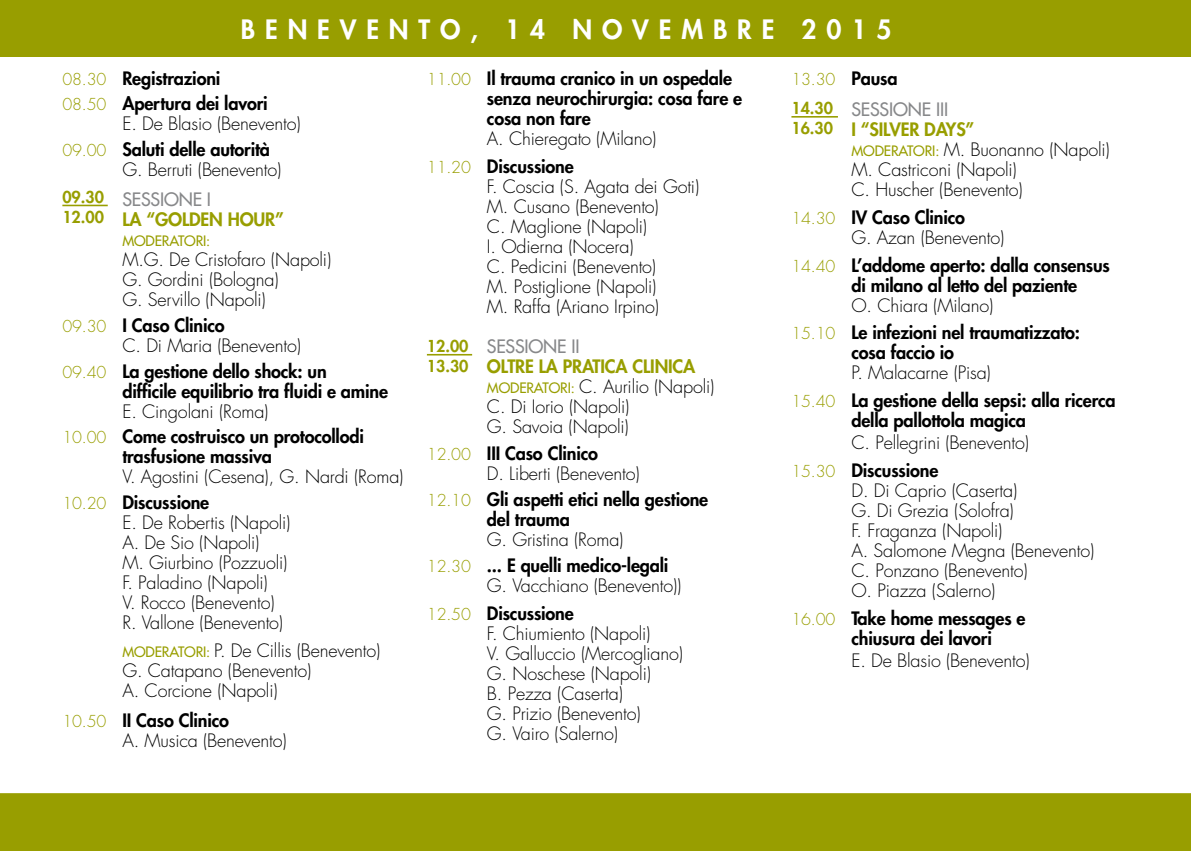
<style>
.page{position:relative;width:1191px;height:851px;background:#fff}
.page>*{position:absolute;margin:0;border:0;box-sizing:border-box;transform-origin:0 0}
.t1{font:800 26px "Futura";letter-spacing:.38em;color:#fff}
.t2{font:300 18px/20px "Futura";letter-spacing:-.01em;color:#000}
.t3{font:800 18px/20px "Futura";letter-spacing:-.01em;color:#000}
.t4{font:18px "Futura";letter-spacing:-.01em;color:#87888a}
.t5{font:800 18px "Futura";letter-spacing:-.01em;color:#989e00}
.t6{font:800 16px/20px "Futura";color:#989e00}
.t7{font:300 16px/29.6px "Futura";color:#989e00}
.t8{font:14px "Futura";letter-spacing:-.01em;color:#989e00}
.s1{font-weight:300;font-size:16px;color:#989e00}
.s2{font-size:16px;color:#989e00}
.s3{font-weight:800}
.s4{font-weight:800;font-size:18px;color:#000}
.s5{font-weight:800;color:#989e00}
.s6{font-weight:400;font-size:14px;color:#989e00}
.s7{font-weight:300}
</style>
<div class="page">
<div style="left:0;top:793px;width:1191px;height:57px;background:#989e00"></div>
<div style="left:0;top:0;width:1191px;height:57px;background:#989e00"></div>
<hr style="left:62px;top:205px;width:46px;height:1px;background:#989e00">
<hr style="left:427px;top:354px;width:45px;height:1px;background:#989e00">
<hr style="left:791px;top:116px;width:47px;height:2px;background:#989e00">
<h1 class="t1" style="left:241px;top:12px;width:652px">BENEVENTO, 14 NOVEMBRE 2015</h1>
<p class="t3" style="left:62px;top:65px;width:207px;line-height:25.6px"><span class="s1">08.30</span> Registrazioni<br><span class="s1">08.50</span> Apertura dei lavori</p>
<p class="t2" style="left:62px;top:111px;width:240px;line-height:25.6px;text-indent:60px">E. De Blasio (Benevento)<br><span class="s2">09.00</span> <span class="s3">Saluti delle autorità</span></p>
<p class="t2" style="left:122px;top:160px;width:161px">G. Berruti (Benevento)</p>
<p class="t6" style="left:62px;top:187px;width:43px">09.30<br>12.00</p>
<p class="t4" style="left:122px;top:188px;width:90px">SESSIONE I</p>
<p class="t3" style="left:487px;top:68px;width:257px;text-indent:-60px"><span class="s1">11.00</span> Il trauma cranico in un ospedale senza neurochirurgia: cosa fare e cosa non fare</p>
<p class="t2" style="left:427px;top:125px;width:231px;line-height:27.6px;text-indent:60px">A. Chieregato (Milano)<br><span class="s2">11.20</span> <span class="s3">Discussione</span></p>
<p class="t2" style="left:487px;top:176px;width:214px">F. Coscia (S. Agata dei Goti)<br>M. Cusano (Benevento)<br>C. Maglione (Napoli)<br>I. Odierna (Nocera)<br>C. Pedicini (Benevento)<br>M. Postiglione (Napoli)<br>M. Raffa (Ariano Irpino)</p>
<p class="t6" style="left:427px;top:336px;width:43px">12.00<br>13.30</p>
<p class="t4" style="left:487px;top:334px;width:94px">SESSIONE II</p>
<p class="t7" style="left:791px;top:64px;width:108px">13.30 <span class="s4">Pausa<br></span><span class="s3">14.30</span></p>
<p class="t6" style="left:791px;top:118px;width:43px">16.30</p>
<p class="t4" style="left:851px;top:98px;width:98px">SESSIONE III</p>
<p class="t2" style="left:851px;top:120px;width:260px"><span class="s5">I “SILVER DAYS”<br></span><span class="s6">MODERATORI:</span> M. Buonanno (Napoli)<br>M. Castriconi (Napoli)<br>C. Huscher (Benevento)</p>
<p class="t2" style="left:851px;top:207px;width:154px;text-indent:-60px"><span class="s2">14.30</span> <span class="s3">IV Caso Clinico<br></span>G. Azan (Benevento)</p>
<p class="t3" style="left:851px;top:254px;width:260px;text-indent:-60px"><span class="s1">14.40</span> L’addome aperto: dalla consensus di milano al letto del paziente</p>
<p class="t3" style="left:791px;top:291px;width:290px;line-height:27.6px;text-indent:60px"><span class="s7">O. Chiara (Milano)<br></span><span class="s1">15.10</span> Le infezioni nel traumatizzato:</p>
<p class="t3" style="left:851px;top:342px;width:104px">cosa faccio io</p>
<p class="t3" style="left:791px;top:358px;width:326px;line-height:27.6px;text-indent:60px"><span class="s7">P. Malacarne (Pisa)<br></span><span class="s1">15.40</span> La gestione della sepsi: alla ricerca</p>
<p class="t3" style="left:851px;top:410px;width:176px">della pallottola magica</p>
<p class="t2" style="left:791px;top:429px;width:239px;line-height:27.6px;text-indent:60px">C. Pellegrini (Benevento)<br><span class="s2">15.30</span> <span class="s3">Discussione</span></p>
<p class="t2" style="left:851px;top:480px;width:244px">D. Di Caprio (Caserta)<br>G. Di Grezia (Solofra)<br>F. Fraganza (Napoli)<br>A. Salomone Megna (Benevento)<br>C. Ponzano (Benevento)<br>O. Piazza (Salerno)</p>
<p class="t3" style="left:851px;top:607px;width:176px;text-indent:-60px"><span class="s1">16.00</span> Take home messages e chiusura dei lavori</p>
<p class="t2" style="left:851px;top:650px;width:180px">E. De Blasio (Benevento)</p>
<p class="t5" style="left:122px;top:207px;width:163px">LA “GOLDEN HOUR”</p>
<p class="t8" style="left:122px;top:232px;width:89px">MODERATORI:</p>
<p class="t2" style="left:122px;top:250px;width:210px">M.G. De Cristofaro (Napoli)<br>G. Gordini (Bologna)<br>G. Servillo (Napoli)</p>
<p class="t2" style="left:122px;top:315px;width:180px;text-indent:-60px"><span class="s2">09.30</span> <span class="s3">I Caso Clinico<br></span>C. Di Maria (Benevento)</p>
<p class="t3" style="left:122px;top:360px;width:267px;text-indent:-60px"><span class="s1">09.40</span> La gestione dello shock: un<br>difficile equilibrio tra fluidi e amine</p>
<p class="t3" style="left:62px;top:398px;width:303px;line-height:25.6px;text-indent:60px"><span class="s7">E. Cingolani (Roma)<br></span><span class="s1">10.00</span> Come costruisco un protocollodi</p>
<p class="t3" style="left:122px;top:446px;width:151px">trasfusione massiva</p>
<p class="t2" style="left:62px;top:464px;width:343px;line-height:25.6px;text-indent:60px">V. Agostini (Cesena), G. Nardi (Roma)<br><span class="s2">10.20</span> <span class="s3">Discussione</span></p>
<p class="t2" style="left:122px;top:512px;width:169px">E. De Robertis (Napoli)<br>A. De Sio (Napoli)<br>M. Giurbino (Pozzuoli)<br>F. Paladino (Napoli)<br>V. Rocco (Benevento)<br>R. Vallone (Benevento)</p>
<p class="t2" style="left:122px;top:640px;width:259px"><span class="s6">MODERATORI:</span> P. De Cillis (Benevento)<br>G. Catapano (Benevento)<br>A. Corcione (Napoli)</p>
<p class="t2" style="left:122px;top:710px;width:166px;text-indent:-60px"><span class="s2">10.50</span> <span class="s3">II Caso Clinico<br></span>A. Musica (Benevento)</p>
<p class="t2" style="left:487px;top:356px;width:229px"><span class="s5">OLTRE LA PRATICA CLINICA<br></span><span class="s6">MODERATORI:</span> C. Aurilio (Napoli)<br>C. Di Iorio (Napoli)<br>G. Savoia (Napoli)</p>
<p class="t2" style="left:487px;top:444px;width:154px;text-indent:-60px"><span class="s2">12.00</span> <span class="s3">III Caso Clinico<br></span>D. Liberti (Benevento)</p>
<p class="t3" style="left:487px;top:489px;width:223px;text-indent:-60px"><span class="s1">12.10</span> Gli aspetti etici nella gestione del trauma</p>
<p class="t3" style="left:427px;top:526px;width:243px;line-height:25.6px;text-indent:60px"><span class="s7">G. Gristina (Roma)<br></span><span class="s1">12.30</span> ... E quelli medico-legali</p>
<p class="t2" style="left:427px;top:571px;width:256px;line-height:27.6px;text-indent:60px">G. Vacchiano (Benevento))<br><span class="s2">12.50</span> <span class="s3">Discussione</span></p>
<p class="t2" style="left:487px;top:623px;width:198px">F. Chiumiento (Napoli)<br>V. Galluccio (Mercogliano)<br>G. Noschese (Napoli)<br>B. Pezza (Caserta)<br>G. Prizio (Benevento)<br>G. Vairo (Salerno)</p>
</div>
